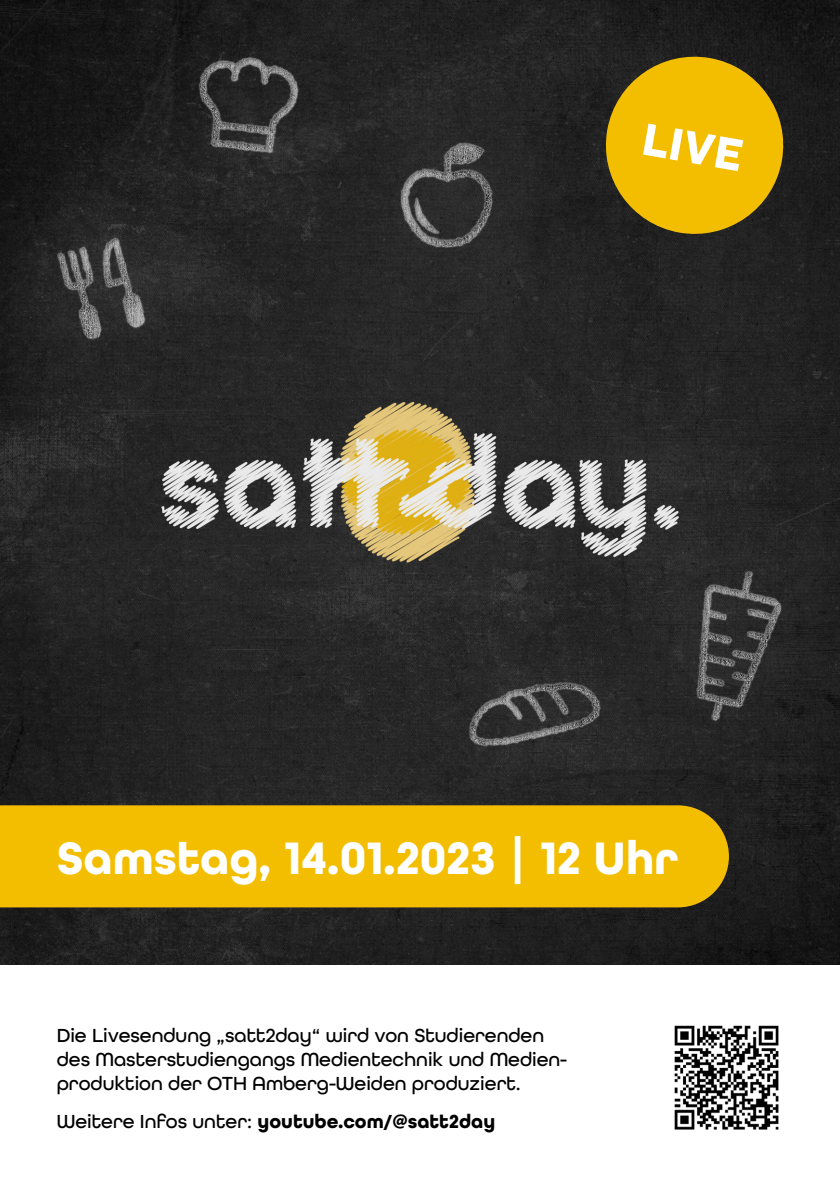
<style>
.page{position:relative;width:840px;height:1191px;background:#fff}
.page>*{position:absolute;margin:0;border:0;box-sizing:border-box;transform-origin:0 0}
.t1{font:700 48px "All Round Gothic";color:#fff}
.t2{font:500 20px/24px "All Round Gothic";color:#000}
.t3{font:700 20px "All Round Gothic";color:#000}
.s1{font-weight:500}
</style>
<div class="page">
<img style="left:0;top:0;width:839px;height:964px">
<div style="left:0;top:805px;width:728px;height:102px;background:#f4be00"></div>
<svg style="left:598px;top:50px;width:191px;height:191px;background:#af8a0a"></svg>
<img style="left:674px;top:1025px;width:105px;height:105px">
<h1 class="t1" style="left:647px;top:110px;width:103px;rotate:10deg">LIVE</h1>
<h1 class="t1" style="left:57px;top:830px;width:623px">Samstag, 14.01.2023 | 12 Uhr</h1>
<p class="t2" style="left:57px;top:1023px;width:511px">Die Livesendung „satt2day“ wird von Studierenden des Masterstudiengangs Medientechnik und Medien&shy;produktion der OTH Amberg-Weiden produziert.</p>
<p class="t3" style="left:57px;top:1109px;width:440px"><span class="s1">Weitere Infos unter:</span> youtube.com/@satt2day</p>
</div>
